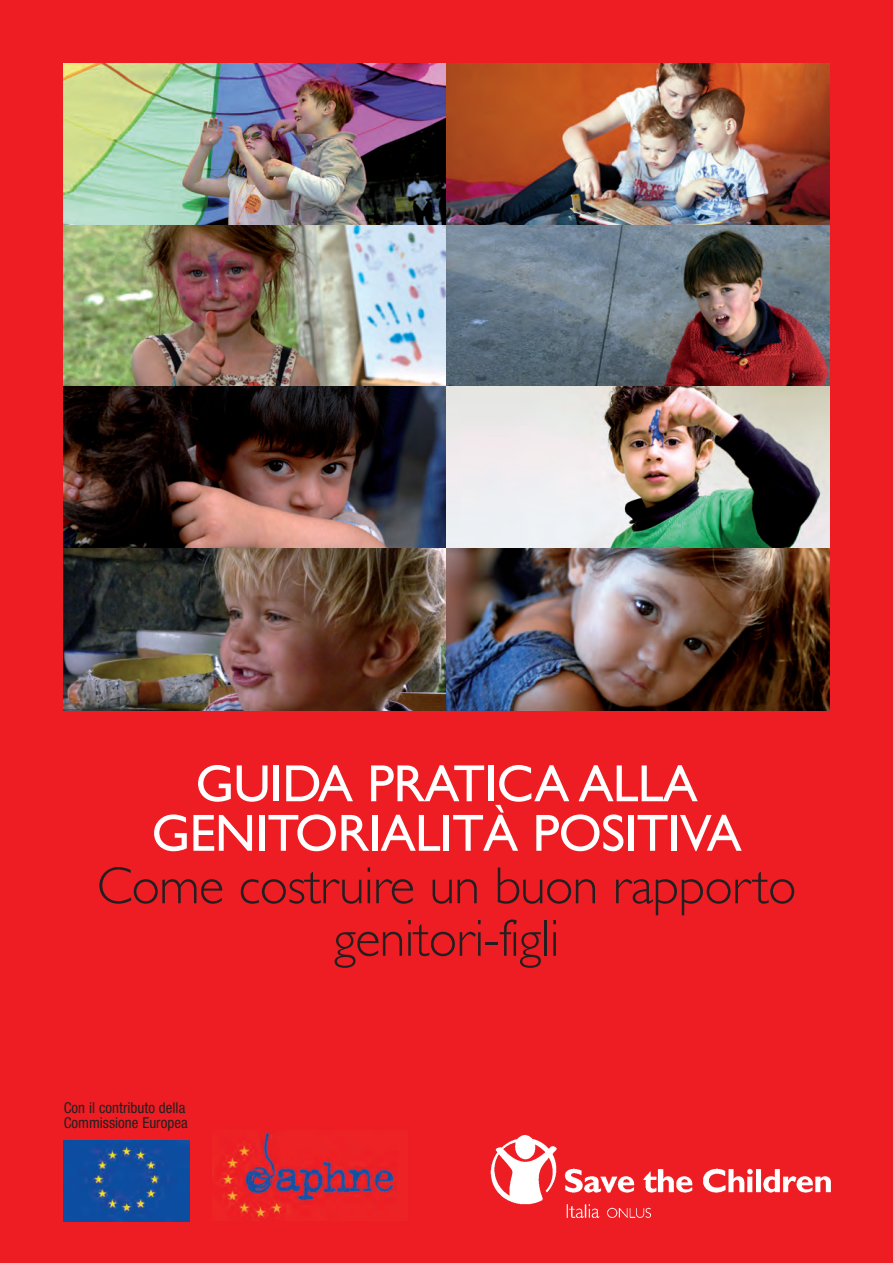
<style>
.page{position:relative;width:893px;height:1263px;background:#ee1d23}
.page>*{position:absolute;margin:0;border:0;box-sizing:border-box;transform-origin:0 0}
.t1{font:300 52.5px/52.5px "Gill Sans";letter-spacing:-.015em;color:#231f20;text-align:center}
.t2{font:52.5px/49.5px "Gill Sans";letter-spacing:-.015em;color:#fff;text-align:center}
.t3{font:condensed 15px/14.7px "Helvetica Neue";color:#231f20}
</style>
<div class="page">
<img style="left:64px;top:64px;width:382px;height:161px">
<img style="left:446px;top:64px;width:383px;height:161px">
<img style="left:64px;top:225px;width:382px;height:162px">
<img style="left:446px;top:225px;width:383px;height:162px">
<img style="left:64px;top:387px;width:382px;height:162px">
<img style="left:446px;top:387px;width:383px;height:162px">
<img style="left:64px;top:549px;width:382px;height:161px">
<img style="left:446px;top:549px;width:383px;height:161px">
<img style="left:491px;top:1135px;width:340px;height:83px">
<img style="left:212px;top:1132px;width:185px;height:87px">
<img style="left:64px;top:1140px;width:125px;height:82px">
<p class="t2" style="left:151px;top:764px;width:592px">GUIDA PRATICA ALLA<br>GENITORIALITÀ POSITIVA</p>
<p class="t1" style="left:97px;top:864px;width:701px">Come costruire un buon rapporto genitori-figli</p>
<p class="t3" style="left:64px;top:1102px;width:125px">Con il contributo della<br>Commissione Europea</p>
</div>
